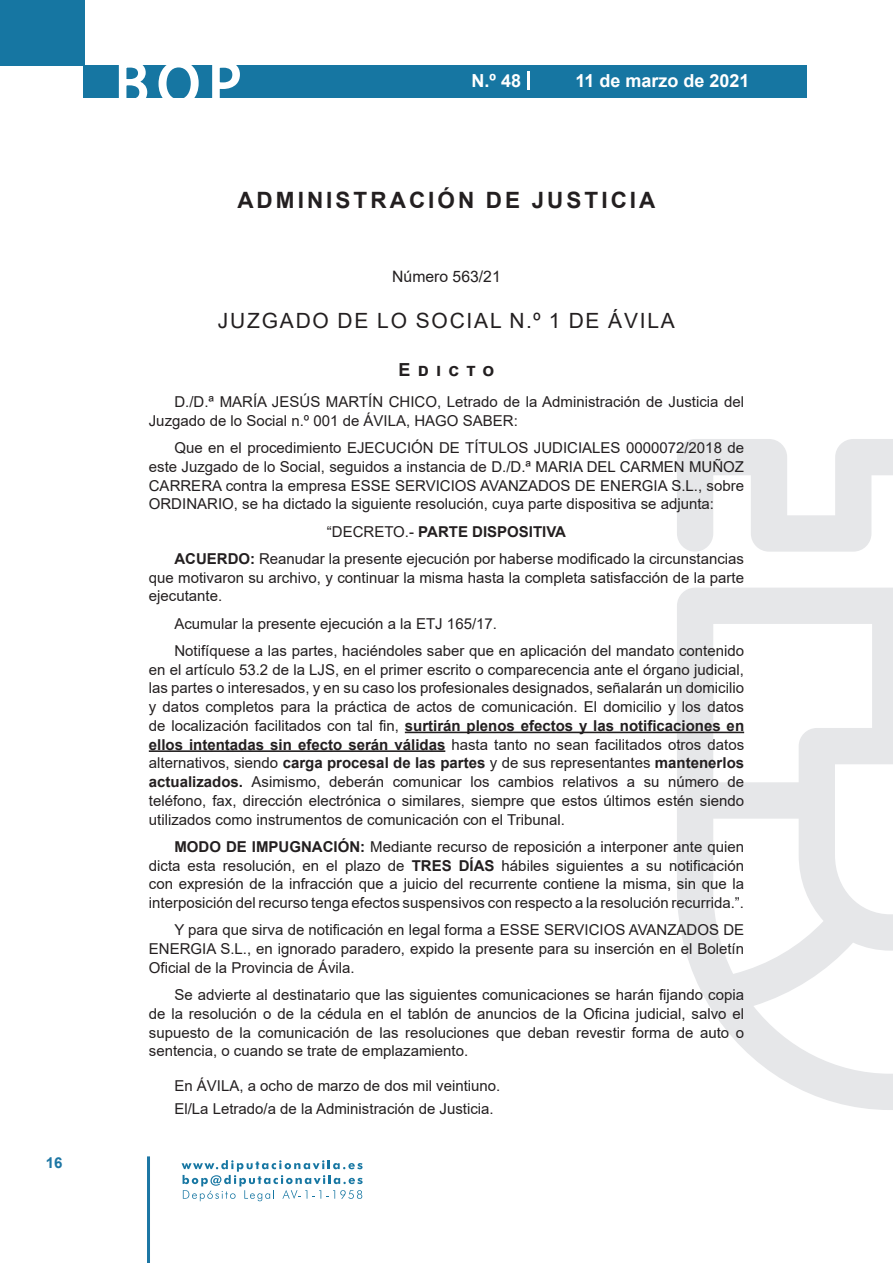
<style>
.page{position:relative;width:893px;height:1263px;background:#fff}
.page>*{position:absolute;margin:0;border:0;box-sizing:border-box;transform-origin:0 0}
.t1{font:500 61.5px "Avant Garde";color:#fff}
.t2{font:700 22.5px "Arial";letter-spacing:.135em;color:#231f20}
.t3{font:21px "Arial";letter-spacing:.085em;color:#231f20}
.t4{font:700 18px "Arial";color:#fff}
.t5{font:700 18px "Arial";letter-spacing:.4em;color:#231f20}
.t6{font:15.75px "Arial";color:#231f20}
.t7{font:15px/18.8px "Arial";color:#231f20}
.t8{font:700 15px "Arial";color:#1d76a4}
.s1{font-weight:700}
</style>
<div class="page">
<div style="left:0;top:0;width:85px;height:65px;background:#1676a2"></div>
<div style="left:84px;top:65px;width:723px;height:33px;background:#1676a2"></div>
<svg style="left:118px;top:65px;width:30px;height:33px"></svg>
<svg style="left:158px;top:65px;width:41px;height:33px"></svg>
<svg style="left:212px;top:65px;width:28px;height:33px"></svg>
<svg style="left:182px;top:1160px;width:181px;height:41px"></svg>
<hr style="left:147px;top:1156px;width:3px;height:107px;background:#1d76a4">
<svg style="left:528px;top:71px;width:2px;height:19px"></svg>
<svg style="left:677px;top:439px;width:216px;height:671px"></svg>
<hr style="left:405px;top:732px;width:339px;height:1px;background:#231f20">
<hr style="left:149px;top:750px;width:296px;height:2px;background:#231f20">
<p class="t8" style="left:46px;top:1152px;width:18px">16</p>
<h1 class="t1" style="left:115px;top:46px;width:128px">BOP</h1>
<p class="t4" style="left:472px;top:68px;width:51px">N.º 48</p>
<p class="t4" style="left:575px;top:68px;width:176px">11 de marzo de 2021</p>
<h2 class="t2" style="left:237px;top:184px;width:420px">ADMINISTRACIÓN DE JUSTICIA</h2>
<p class="t6" style="left:392px;top:266px;width:110px">Número 563/21</p>
<h3 class="t3" style="left:218px;top:307px;width:459px">JUZGADO DE LO SOCIAL N.º 1 DE ÁVILA</h3>
<p class="t5" style="left:399px;top:356px;width:97px">Edicto</p>
<p class="t7" style="left:149px;top:392px;width:597px;text-indent:26px">D./D.ª MARÍA JESÚS MARTÍN CHICO, Letrado de la Administración de Justicia del<br>Juzgado de lo Social n.º 001 de ÁVILA, HAGO SABER:</p>
<p class="t7" style="left:149px;top:438px;width:597px;text-align:justify;text-indent:26px">Que en el procedimiento EJECUCIÓN DE TÍTULOS JUDICIALES 0000072/2018 de este Juzgado de lo Social, seguidos a instancia de D./D.ª MARIA DEL CARMEN MUÑOZ CARRERA contra la empresa ESSE SERVICIOS AVANZADOS DE ENERGIA S.L., sobre ORDINARIO, se ha dictado la siguiente resolución, cuya parte dispositiva se adjunta:</p>
<p class="t7" style="left:174px;top:517px;width:571px;line-height:27.3px;text-indent:153px">“DECRETO.- <span class="s1">PARTE DISPOSITIVA<br>ACUERDO:</span> Reanudar la presente ejecución por haberse modificado la circunstancias</p>
<p class="t7" style="left:149px;top:568px;width:597px">que motivaron su archivo, y continuar la misma hasta la completa satisfacción de la parte ejecutante.</p>
<p class="t7" style="left:174px;top:609px;width:571px;line-height:27.3px">Acumular la presente ejecución a la ETJ 165/17.<br>Notifíquese a las partes, haciéndoles saber que en aplicación del mandato contenido</p>
<p class="t7" style="left:149px;top:660px;width:597px;text-align:justify">en el artículo 53.2 de la LJS, en el primer escrito o comparecencia ante el órgano judicial, las partes o interesados, y en su caso los profesionales designados, señalarán un domicilio y datos completos para la práctica de actos de comunicación. El domicilio y los datos de localización facilitados con tal fin, <span class="s1">surtirán plenos efectos y las notificaciones en ellos intentadas sin efecto serán válidas</span> hasta tanto no sean facilitados otros datos alternativos, siendo <span class="s1">carga procesal de las partes</span> y de sus representantes <span class="s1">mantenerlos actualizados.</span> Asimismo, deberán comunicar los cambios relativos a su número de teléfono, fax, dirección electrónica o similares, siempre que estos últimos estén siendo utilizados como instrumentos de comunicación con el Tribunal.</p>
<p class="t7" style="left:149px;top:837px;width:597px;text-align:justify;text-indent:26px"><span class="s1">MODO DE IMPUGNACIÓN:</span> Mediante recurso de reposición a interponer ante quien dicta esta resolución, en el plazo de <span class="s1">TRES DÍAS</span> hábiles siguientes a su notificación con expresión de la infracción que a juicio del recurrente contiene la misma, sin que la interposición del recurso tenga efectos suspensivos con respecto a la resolución recurrida.”.</p>
<p class="t7" style="left:149px;top:921px;width:597px;text-align:justify;text-indent:26px">Y para que sirva de notificación en legal forma a ESSE SERVICIOS AVANZADOS DE ENERGIA S.L., en ignorado paradero, expido la presente para su inserción en el Boletín Oficial de la Provincia de Ávila.</p>
<p class="t7" style="left:149px;top:985px;width:597px;text-align:justify;text-indent:26px">Se advierte al destinatario que las siguientes comunicaciones se harán fijando copia de la resolución o de la cédula en el tablón de anuncios de la Oficina judicial, salvo el supuesto de la comunicación de las resoluciones que deban revestir forma de auto o sentencia, o cuando se trate de emplazamiento.</p>
<p class="t7" style="left:174px;top:1075px;width:327px;line-height:22.2px">En ÁVILA, a ocho de marzo de dos mil veintiuno.<br>El/La Letrado/a de la Administración de Justicia.</p>
</div>
